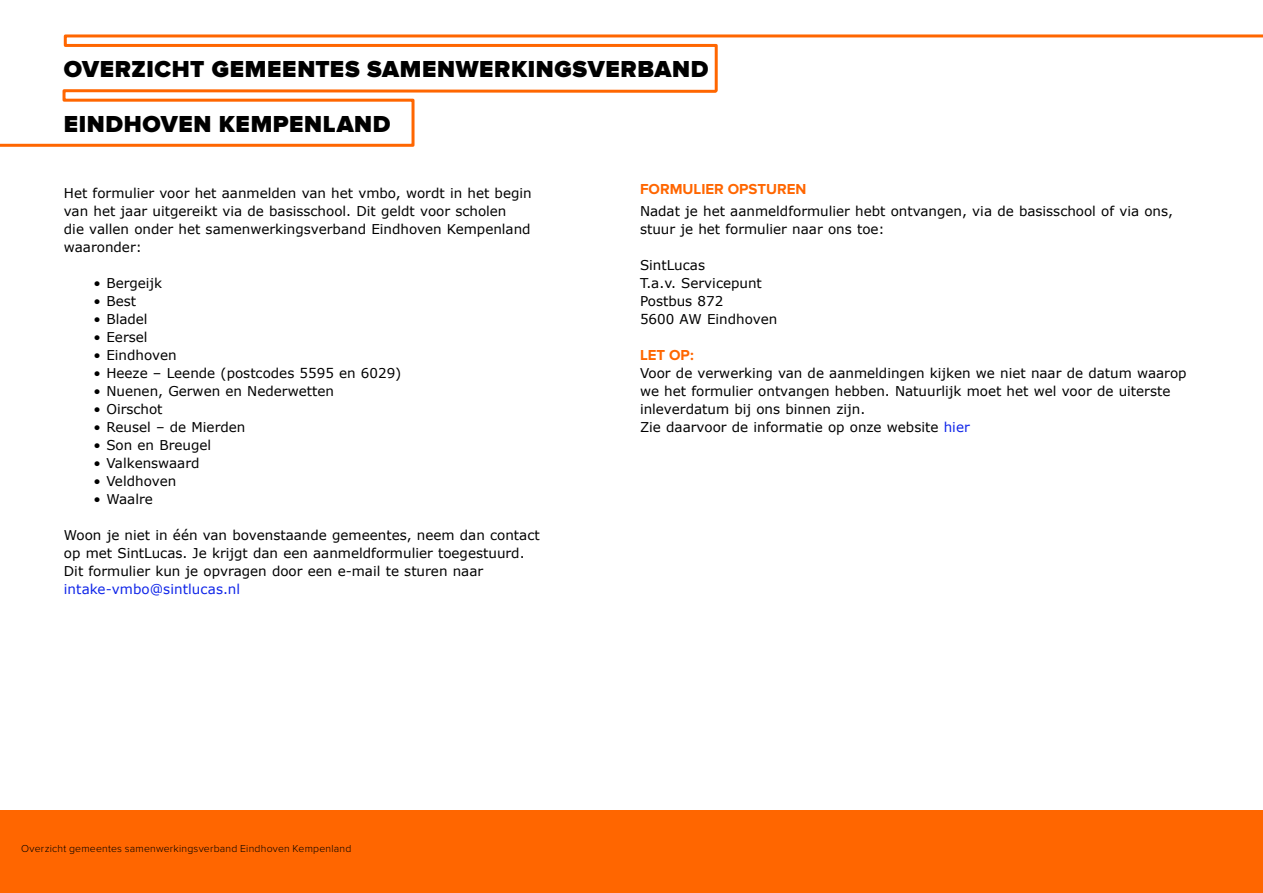
<style>
.page{position:relative;width:1263px;height:893px;background:#fff}
.page>*{position:absolute;margin:0;border:0;box-sizing:border-box;transform-origin:0 0}
.t1{font:900 24px "Proxima Nova";letter-spacing:.025em;color:#000}
.t2{font:700 15px "Proxima Nova";color:#f60}
.t3{font:13.5px/18px "Verdana";color:#000}
.t4{font:13.5px "Verdana";color:#0f25e9}
.t5{font:300 10.5px "Proxima Nova";letter-spacing:.02em;color:#000}
.s1{color:#0f25e9}
</style>
<div class="page">
<div style="left:0;top:810px;width:1263px;height:83px;background:#f60"></div>
<svg style="left:63px;top:34px;width:1200px;height:54px"></svg>
<svg style="left:0;top:88px;width:718px;height:59px"></svg>
<h1 class="t1" style="left:64px;top:55px;width:646px">OVERZICHT GEMEENTES SAMENWERKINGSVERBAND</h1>
<h1 class="t1" style="left:64px;top:110px;width:328px">EINDHOVEN KEMPENLAND</h1>
<p class="t3" style="left:64px;top:184px;width:469px">Het formulier voor het aanmelden van het vmbo, wordt in het begin van het jaar uitgereikt via de basisschool. Dit geldt voor scholen<br>die vallen onder het samenwerkingsverband Eindhoven Kempenland waaronder:</p>
<p class="t3" style="left:94px;top:274px;width:70px">• Bergeijk</p>
<p class="t3" style="left:94px;top:292px;width:44px">• Best</p>
<p class="t3" style="left:94px;top:310px;width:55px">• Bladel</p>
<p class="t3" style="left:94px;top:328px;width:55px">• Eersel</p>
<p class="t3" style="left:94px;top:346px;width:85px">• Eindhoven</p>
<p class="t3" style="left:94px;top:364px;width:309px">• Heeze – Leende (postcodes 5595 en 6029)</p>
<p class="t3" style="left:94px;top:382px;width:242px">• Nuenen, Gerwen en Nederwetten</p>
<p class="t3" style="left:94px;top:400px;width:70px">• Oirschot</p>
<p class="t3" style="left:94px;top:418px;width:153px">• Reusel – de Mierden</p>
<p class="t3" style="left:94px;top:436px;width:119px">• Son en Breugel</p>
<p class="t3" style="left:94px;top:454px;width:107px">• Valkenswaard</p>
<p class="t3" style="left:94px;top:472px;width:84px">• Veldhoven</p>
<p class="t3" style="left:94px;top:490px;width:61px">• Waalre</p>
<p class="t3" style="left:64px;top:526px;width:477px">Woon je niet in één van bovenstaande gemeentes, neem dan contact op met SintLucas. Je krijgt dan een aanmeldformulier toegestuurd.<br>Dit formulier kun je opvragen door een e-mail te sturen naar</p>
<p class="t4" style="left:64px;top:580px;width:178px">intake-vmbo@sintlucas.nl</p>
<p class="t5" style="left:21px;top:843px;width:332px">Overzicht gemeentes samenwerkingsverband Eindhoven Kempenland</p>
<p class="t2" style="left:640px;top:181px;width:168px">FORMULIER OPSTUREN</p>
<p class="t3" style="left:640px;top:202px;width:535px">Nadat je het aanmeldformulier hebt ontvangen, via de basisschool of via ons, stuur je het formulier naar ons toe:</p>
<p class="t3" style="left:640px;top:256px;width:139px">SintLucas<br>T.a.v. Servicepunt<br>Postbus 872<br>5600 AW Eindhoven</p>
<p class="t2" style="left:640px;top:346px;width:55px">LET OP:</p>
<p class="t3" style="left:640px;top:364px;width:548px">Voor de verwerking van de aanmeldingen kijken we niet naar de datum waarop we het formulier ontvangen hebben. Natuurlijk moet het wel voor de uiterste inleverdatum bij ons binnen zijn.<br>Zie daarvoor de informatie op onze website <span class="s1">hier</span></p>
</div>
